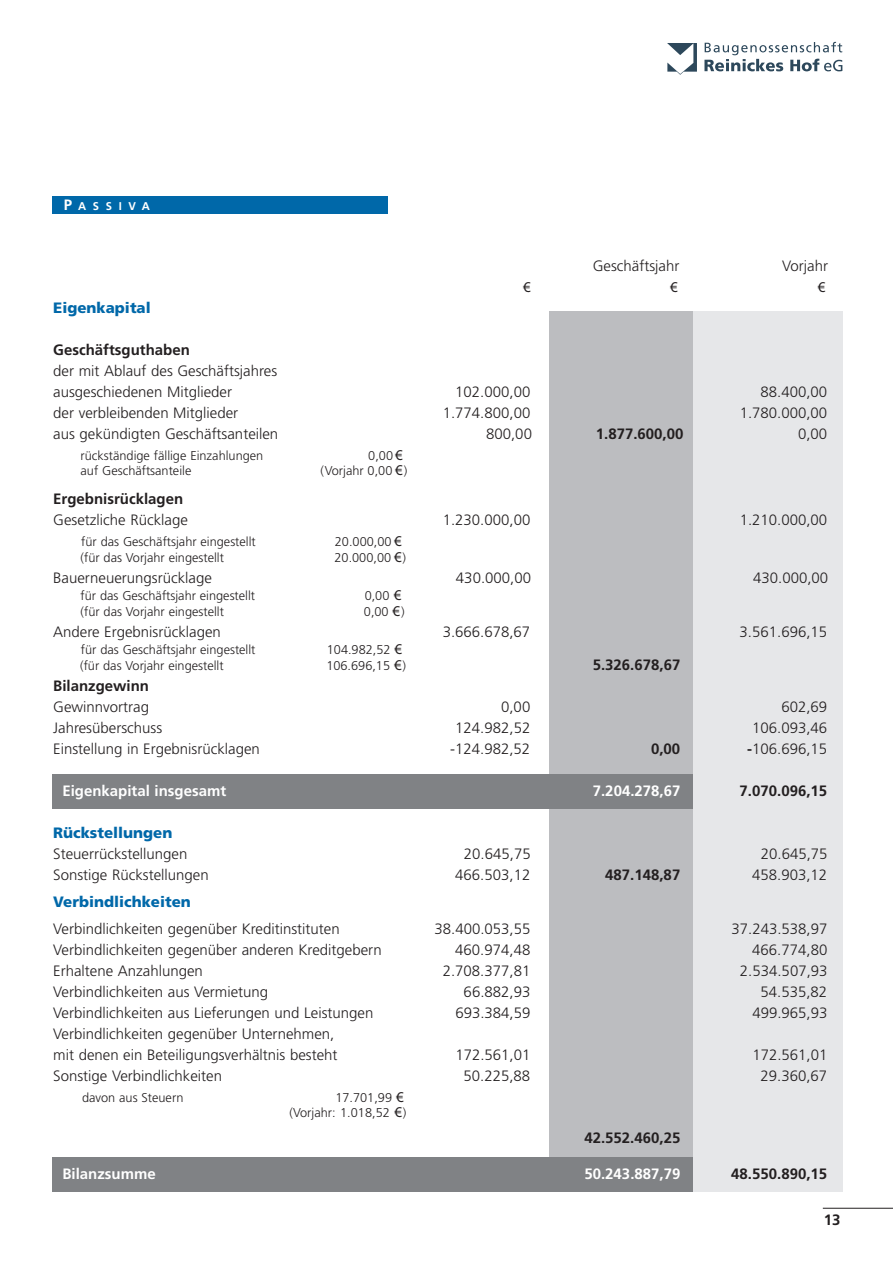
<style>
.page{position:relative;width:893px;height:1263px;background:#fff}
.page>*{position:absolute;margin:0;border:0;box-sizing:border-box;transform-origin:0 0}
.t1{font:300 15px/21px "Frutiger";color:#231f20}
.t2{font:700 15px "Frutiger";color:#231f20}
.t3{font:700 15px "Frutiger";color:#fff}
.t4{font:900 15px "Frutiger";color:#0068a9}
.t5{font:15px "Myriad Pro";color:#231f20}
.t6{font:300 12.75px/15px "Frutiger";color:#231f20;text-align:right}
.t7{font:700 11.25px "Frutiger";letter-spacing:.595em;color:#fff}
.s1{font-size:15px}
.s2{font-family:"Myriad Pro";font-weight:400;font-size:15px}
.s3{font-weight:700}
</style>
<div class="page">
<hr style="left:823px;top:1208px;width:70px;height:1px;background:#231f20">
<div style="left:692px;top:312px;width:151px;height:880px;background:#e6e7e9"></div>
<div style="left:549px;top:312px;width:143px;height:848px;background:#bcbdc0"></div>
<div style="left:52px;top:775px;width:640px;height:34px;background:#808285"></div>
<div style="left:52px;top:1158px;width:640px;height:34px;background:#808285"></div>
<div style="left:52px;top:197px;width:336px;height:17px;background:#0068a9"></div>
<svg style="left:704px;top:42px;width:138px;height:29px"></svg>
<svg style="left:667px;top:43px;width:30px;height:32px"></svg>
<p class="t7" style="left:64px;top:201px;width:88px"><span class="s1">P</span>ASSIVA</p>
<p class="t4" style="left:53px;top:302px;width:99px">Eigenkapital</p>
<p class="t2" style="left:53px;top:344px;width:138px">Geschäftsguthaben</p>
<p class="t1" style="left:53px;top:362px;width:225px">der mit Ablauf des Geschäftsjahres ausgeschiedenen Mitglieder</p>
<p class="t1" style="left:593px;top:257px;width:88px">Geschäftsjahr</p>
<p class="t1" style="left:782px;top:257px;width:47px">Vorjahr</p>
<p class="t5" style="left:523px;top:281px;width:9px">€</p>
<p class="t5" style="left:670px;top:281px;width:9px">€</p>
<p class="t5" style="left:818px;top:281px;width:9px">€</p>
<p class="t1" style="left:455px;top:383px;width:77px">102.000,00</p>
<p class="t1" style="left:760px;top:383px;width:68px">88.400,00</p>
<p class="t1" style="left:53px;top:404px;width:187px">der verbleibenden Mitglieder</p>
<p class="t1" style="left:443px;top:404px;width:89px">1.774.800,00</p>
<p class="t1" style="left:740px;top:404px;width:89px">1.780.000,00</p>
<p class="t1" style="left:53px;top:425px;width:227px">aus gekündigten Geschäftsanteilen</p>
<p class="t1" style="left:486px;top:425px;width:47px">800,00</p>
<p class="t2" style="left:596px;top:428px;width:89px">1.877.600,00</p>
<p class="t1" style="left:798px;top:425px;width:31px">0,00</p>
<p class="t6" style="left:81px;top:449px;width:184px">rückständige fällige Einzahlungen</p>
<p class="t6" style="left:368px;top:449px;width:36px">0,00 <span class="s2">€</span></p>
<p class="t6" style="left:81px;top:464px;width:112px">auf Geschäftsanteile</p>
<p class="t6" style="left:320px;top:464px;width:88px">(Vorjahr 0,00 <span class="s2">€</span>)</p>
<p class="t2" style="left:53px;top:492px;width:132px">Ergebnisrücklagen</p>
<p class="t1" style="left:53px;top:510px;width:136px">Gesetzliche Rücklage</p>
<p class="t1" style="left:443px;top:510px;width:89px">1.230.000,00</p>
<p class="t1" style="left:740px;top:510px;width:89px">1.210.000,00</p>
<p class="t6" style="left:81px;top:535px;width:176px">für das Geschäftsjahr eingestellt</p>
<p class="t6" style="left:335px;top:535px;width:68px">20.000,00 <span class="s2">€</span></p>
<p class="t6" style="left:81px;top:551px;width:145px">(für das Vorjahr eingestellt</p>
<p class="t6" style="left:334px;top:551px;width:73px">20.000,00 <span class="s2">€</span>)</p>
<p class="t1" style="left:53px;top:569px;width:160px">Bauerneuerungsrücklage</p>
<p class="t1" style="left:456px;top:569px;width:77px">430.000,00</p>
<p class="t1" style="left:753px;top:569px;width:77px">430.000,00</p>
<p class="t6" style="left:81px;top:589px;width:176px">für das Geschäftsjahr eingestellt</p>
<p class="t6" style="left:365px;top:589px;width:39px">0,00 <span class="s2">€</span></p>
<p class="t6" style="left:81px;top:605px;width:145px">(für das Vorjahr eingestellt</p>
<p class="t6" style="left:364px;top:605px;width:42px">0,00 <span class="s2">€</span>)</p>
<p class="t1" style="left:53px;top:623px;width:169px">Andere Ergebnisrücklagen</p>
<p class="t1" style="left:443px;top:623px;width:89px">3.666.678,67</p>
<p class="t1" style="left:740px;top:623px;width:89px">3.561.696,15</p>
<p class="t6" style="left:81px;top:643px;width:176px">für das Geschäftsjahr eingestellt</p>
<p class="t6" style="left:327px;top:643px;width:77px">104.982,52 <span class="s2">€</span></p>
<p class="t6" style="left:80px;top:659px;width:145px">(für das Vorjahr eingestellt</p>
<p class="t6" style="left:326px;top:659px;width:81px">106.696,15 <span class="s2">€</span>)</p>
<p class="t2" style="left:593px;top:659px;width:89px">5.326.678,67</p>
<p class="t2" style="left:53px;top:680px;width:97px">Bilanzgewinn</p>
<p class="t1" style="left:53px;top:698px;width:97px">Gewinnvortrag</p>
<p class="t1" style="left:501px;top:698px;width:31px">0,00</p>
<p class="t1" style="left:781px;top:698px;width:47px">602,69</p>
<p class="t1" style="left:53px;top:719px;width:110px">Jahresüberschuss</p>
<p class="t1" style="left:455px;top:719px;width:77px">124.982,52</p>
<p class="t1" style="left:752px;top:719px;width:77px">106.093,46</p>
<p class="t1" style="left:53px;top:740px;width:208px">Einstellung in Ergebnisrücklagen</p>
<p class="t1" style="left:450px;top:740px;width:82px">-124.982,52</p>
<p class="t2" style="left:651px;top:743px;width:31px">0,00</p>
<p class="t1" style="left:747px;top:740px;width:82px"><span class="s3">-</span>106.696,15</p>
<p class="t3" style="left:62px;top:785px;width:165px">Eigenkapital insgesamt</p>
<p class="t3" style="left:593px;top:785px;width:89px">7.204.278,67</p>
<p class="t2" style="left:740px;top:785px;width:89px">7.070.096,15</p>
<p class="t4" style="left:53px;top:827px;width:121px">Rückstellungen</p>
<p class="t1" style="left:53px;top:845px;width:136px">Steuerrückstellungen</p>
<p class="t1" style="left:464px;top:845px;width:68px">20.645,75</p>
<p class="t1" style="left:761px;top:845px;width:68px">20.645,75</p>
<p class="t1" style="left:53px;top:866px;width:157px">Sonstige Rückstellungen</p>
<p class="t1" style="left:455px;top:866px;width:77px">466.503,12</p>
<p class="t2" style="left:605px;top:869px;width:77px">487.148,87</p>
<p class="t1" style="left:752px;top:866px;width:77px">458.903,12</p>
<p class="t4" style="left:53px;top:896px;width:139px">Verbindlichkeiten</p>
<p class="t1" style="left:53px;top:920px;width:288px">Verbindlichkeiten gegenüber Kreditinstituten</p>
<p class="t1" style="left:434px;top:920px;width:97px">38.400.053,55</p>
<p class="t1" style="left:731px;top:920px;width:97px">37.243.538,97</p>
<p class="t1" style="left:53px;top:941px;width:330px">Verbindlichkeiten gegenüber anderen Kreditgebern</p>
<p class="t1" style="left:455px;top:941px;width:77px">460.974,48</p>
<p class="t1" style="left:752px;top:941px;width:77px">466.774,80</p>
<p class="t1" style="left:53px;top:962px;width:151px">Erhaltene Anzahlungen</p>
<p class="t1" style="left:443px;top:962px;width:89px">2.708.377,81</p>
<p class="t1" style="left:740px;top:962px;width:89px">2.534.507,93</p>
<p class="t1" style="left:53px;top:983px;width:217px">Verbindlichkeiten aus Vermietung</p>
<p class="t1" style="left:464px;top:983px;width:68px">66.882,93</p>
<p class="t1" style="left:760px;top:983px;width:68px">54.535,82</p>
<p class="t1" style="left:53px;top:1004px;width:322px">Verbindlichkeiten aus Lieferungen und Leistungen</p>
<p class="t1" style="left:455px;top:1004px;width:77px">693.384,59</p>
<p class="t1" style="left:752px;top:1004px;width:77px">499.965,93</p>
<p class="t1" style="left:53px;top:1025px;width:286px">Verbindlichkeiten gegenüber Unternehmen, mit denen ein Beteiligungsverhältnis besteht</p>
<p class="t1" style="left:455px;top:1046px;width:77px">172.561,01</p>
<p class="t1" style="left:752px;top:1046px;width:77px">172.561,01</p>
<p class="t1" style="left:53px;top:1067px;width:170px">Sonstige Verbindlichkeiten</p>
<p class="t1" style="left:464px;top:1067px;width:68px">50.225,88</p>
<p class="t1" style="left:760px;top:1067px;width:68px">29.360,67</p>
<p class="t6" style="left:82px;top:1091px;width:103px">davon aus Steuern</p>
<p class="t6" style="left:290px;top:1091px;width:118px">17.701,99 <span class="s2">€ </span>(Vorjahr: 1.018,52 <span class="s2">€</span>)</p>
<p class="t2" style="left:584px;top:1131px;width:97px">42.552.460,25</p>
<p class="t3" style="left:62px;top:1167px;width:95px">Bilanzsumme</p>
<p class="t3" style="left:584px;top:1167px;width:97px">50.243.887,79</p>
<p class="t2" style="left:731px;top:1167px;width:97px">48.550.890,15</p>
<p class="t2" style="left:824px;top:1214px;width:18px">13</p>
</div>
